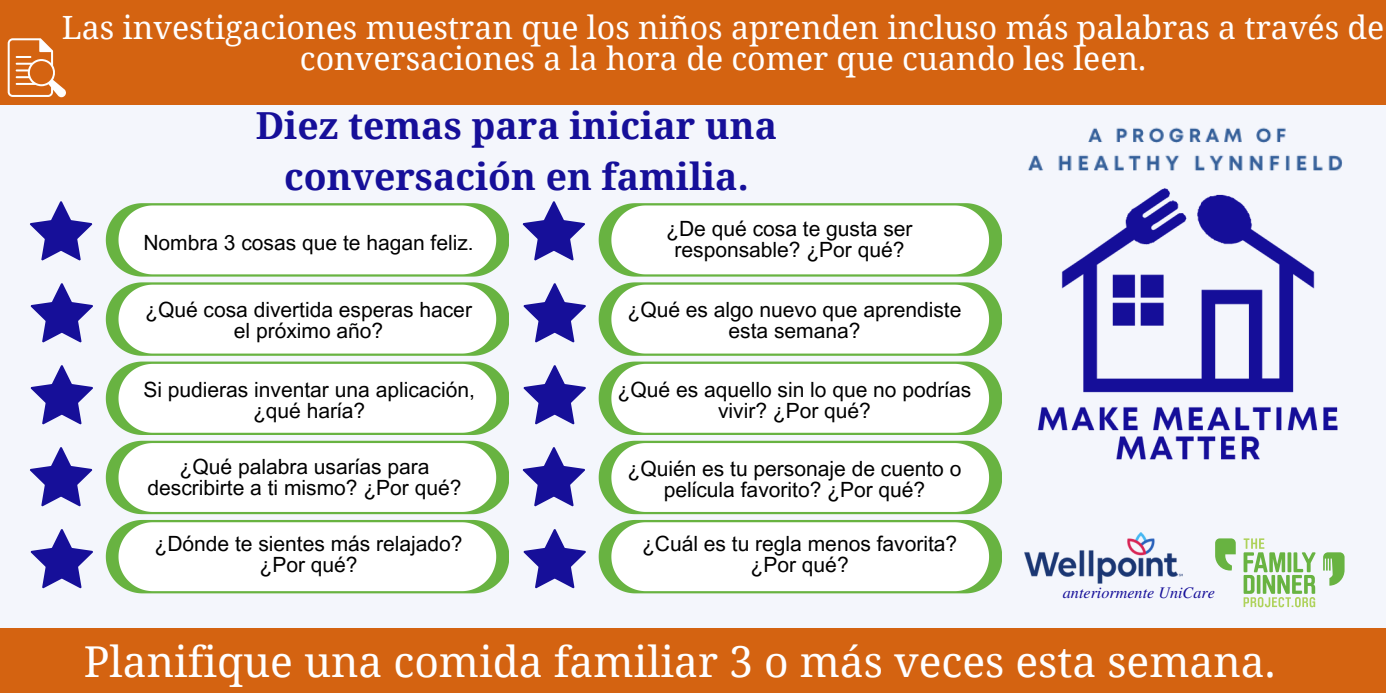
<style>
.page{position:relative;width:1386px;height:693px;background:#f4f6fc}
.page>*{position:absolute;margin:0;border:0;box-sizing:border-box;transform-origin:0 0}
.t1{font:42.52px "Noto Serif";color:#fff}
.t2{font:700 37.27px/51.1px "Noto Serif";color:#160f99;text-align:center}
.t3{font:32.02px/31.5px "Noto Serif";color:#fff;text-align:center}
.t4{font:21px/21px "Arial MT Pro";color:#000;text-align:center}
.t5{font:italic 16.1px "Te X Gyre Termes";color:#160f99}
</style>
<div class="page">
<div style="left:0;top:0;width:1386px;height:104px;background:#d46311"></div>
<div style="left:0;top:628px;width:1386px;height:65px;background:#d46311"></div>
<svg style="left:8px;top:38px;width:58px;height:60px"></svg>
<svg style="left:106px;top:203px;width:403px;height:153px"></svg>
<svg style="left:106px;top:362px;width:403px;height:73px"></svg>
<svg style="left:106px;top:441px;width:403px;height:73px"></svg>
<svg style="left:106px;top:520px;width:403px;height:73px"></svg>
<svg style="left:30px;top:201px;width:62px;height:59px"></svg>
<svg style="left:31px;top:283px;width:62px;height:59px"></svg>
<svg style="left:31px;top:365px;width:62px;height:59px"></svg>
<svg style="left:30px;top:447px;width:62px;height:59px"></svg>
<svg style="left:31px;top:529px;width:62px;height:59px"></svg>
<svg style="left:599px;top:203px;width:403px;height:153px"></svg>
<svg style="left:599px;top:362px;width:403px;height:73px"></svg>
<svg style="left:599px;top:441px;width:403px;height:73px"></svg>
<svg style="left:599px;top:520px;width:403px;height:73px"></svg>
<svg style="left:523px;top:201px;width:62px;height:59px"></svg>
<svg style="left:524px;top:283px;width:62px;height:59px"></svg>
<svg style="left:524px;top:365px;width:62px;height:59px"></svg>
<svg style="left:523px;top:447px;width:62px;height:59px"></svg>
<svg style="left:524px;top:529px;width:62px;height:59px"></svg>
<svg style="left:1215px;top:538px;width:21px;height:33px"></svg>
<svg style="left:1323px;top:552px;width:22px;height:34px"></svg>
<svg style="left:1244px;top:538px;width:72px;height:69px"></svg>
<img style="left:1024px;top:533px;width:159px;height:51px">
<img style="left:1037px;top:193px;width:301px;height:267px">
<img style="left:1088px;top:127px;width:198px;height:16px">
<img style="left:1027px;top:155px;width:316px;height:38px">
<h3 class="t3" style="left:62px;top:10px;width:1324px">Las investigaciones muestran que los niños aprenden incluso más palabras a través de conversaciones a la hora de comer que cuando les leen.</h3>
<h2 class="t2" style="left:256px;top:99px;width:523px">Diez temas para iniciar una conversación en familia.</h2>
<p class="t4" style="left:143px;top:234px;width:332px">Nombra 3 cosas que te hagan feliz.</p>
<p class="t4" style="left:145px;top:302px;width:328px">¿Qué cosa divertida esperas hacer el próximo año?</p>
<p class="t4" style="left:143px;top:382px;width:333px">Si pudieras inventar una aplicación, ¿qué haría?</p>
<p class="t4" style="left:148px;top:459px;width:315px">¿Qué palabra usarías para describirte a ti mismo? ¿Por qué?</p>
<h4 class="t4" style="left:155px;top:536px;width:310px">¿Dónde te sientes más relajado? ¿Por qué?</h4>
<h4 class="t4" style="left:666px;top:221px;width:248px">¿De qué cosa te gusta ser responsable? ¿Por qué?</h4>
<h4 class="t4" style="left:628px;top:302px;width:335px">¿Qué es algo nuevo que aprendiste esta semana?</h4>
<h4 class="t4" style="left:618px;top:382px;width:355px">¿Qué es aquello sin lo que no podrías vivir? ¿Por qué?</h4>
<h4 class="t4" style="left:628px;top:461px;width:335px">¿Quién es tu personaje de cuento o película favorito? ¿Por qué?</h4>
<p class="t4" style="left:642px;top:536px;width:317px">¿Cuál es tu regla menos favorita? ¿Por qué?</p>
<h4 class="t5" style="left:1063px;top:581px;width:154px">anteriormente UniCare</h4>
<p class="t1" style="left:84px;top:631px;width:1193px">Planifique una comida familiar 3 o más veces esta semana.</p>
</div>
